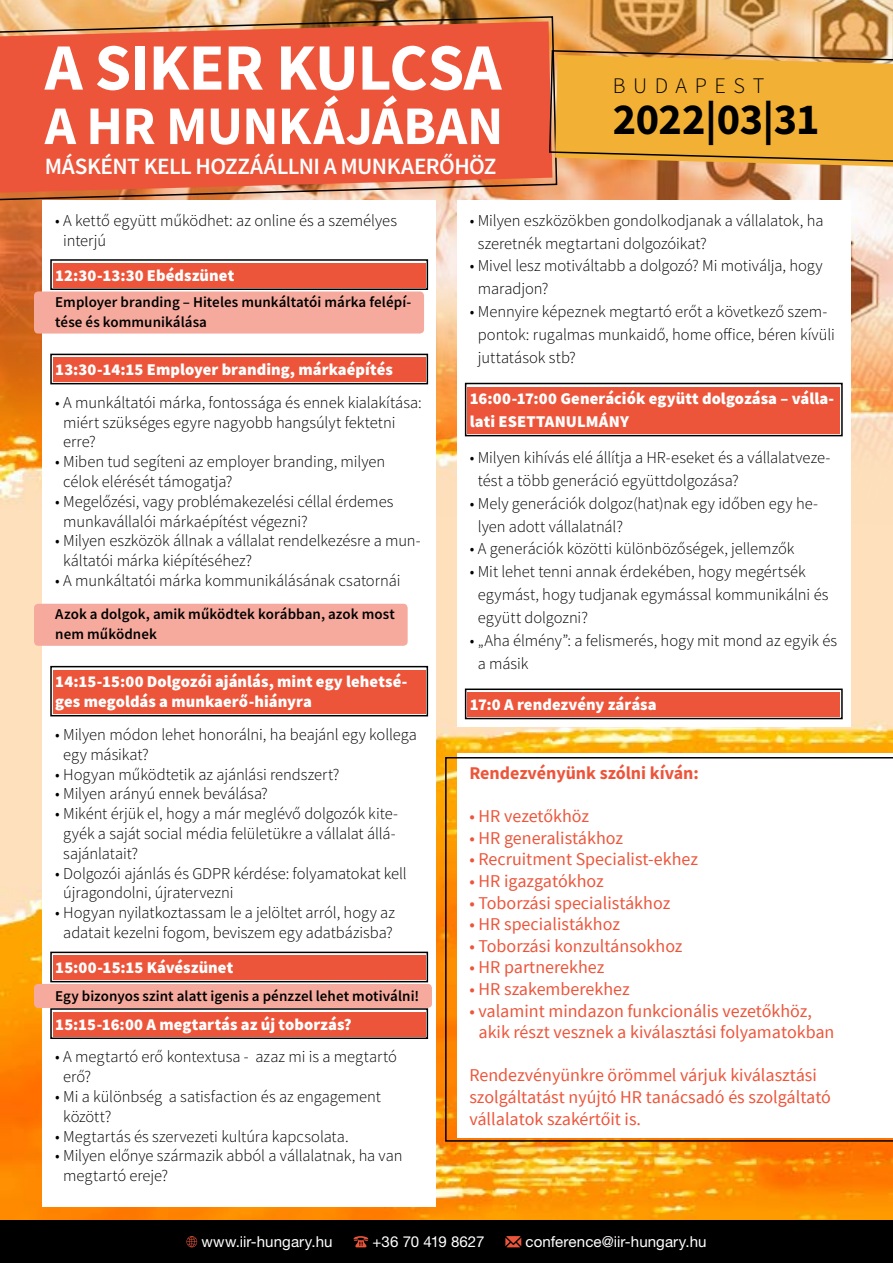
<style>
.page{position:relative;width:893px;height:1263px;background:#fff}
.page>*{position:absolute;margin:0;border:0;box-sizing:border-box;transform-origin:0 0}
.t1{font:700 66.15px "Source Sans Pro";letter-spacing:-.02em;color:#fff}
.t2{font:700 54.45px "Source Sans Pro";letter-spacing:-.005em;color:#fff}
.t3{font:700 44.4px "Source Sans Pro";letter-spacing:-.015em;color:#000}
.t4{font:600 23.4px "Source Sans Pro";letter-spacing:-.025em;color:#fff}
.t5{font:300 22.2px "Source Sans Pro";letter-spacing:.34em;color:#000}
.t6{font:18px/21.6px "Source Sans Pro";color:#ed553b}
.t7{font:700 18px "Source Sans Pro";color:#ed553b}
.t8{font:300 16.5px/19.8px "Source Sans Pro";letter-spacing:-.005em;color:#000}
.t9{font:900 16.5px/19.8px "Source Sans Pro";letter-spacing:.005em;color:#fff}
.t10{font:15.15px "Helvetica Neue LT Pro";letter-spacing:.005em;color:#fff}
.t11{font:15.15px "Helvetica Neue LT Pro";letter-spacing:-.02em;color:#fff}
.t12{font:600 15px/19.8px "Source Sans Pro";letter-spacing:.005em;color:#000}
</style>
<div class="page">
<img style="left:0;top:525px;width:893px;height:695px">
<div style="left:0;top:1220px;width:893px;height:43px;background:#000"></div>
<svg style="left:186px;top:1236px;width:11px;height:11px"></svg>
<svg style="left:353px;top:1236px;width:15px;height:11px"></svg>
<svg style="left:505px;top:1236px;width:16px;height:11px"></svg>
<img style="left:0;top:0;width:893px;height:525px">
<div style="left:43px;top:201px;width:393px;height:1006px;background:#fff"></div>
<div style="left:53px;top:263px;width:372px;height:24px;background:#ed553b"></div>
<div style="left:50px;top:259px;width:378px;height:31px;border:2px solid #000"></div>
<div style="left:34px;top:291px;width:390px;height:43px;background:#f6aa9d;border-radius:4px"></div>
<div style="left:53px;top:358px;width:372px;height:24px;background:#ed553b"></div>
<div style="left:50px;top:354px;width:378px;height:30px;border:2px solid #000"></div>
<div style="left:34px;top:604px;width:374px;height:42px;background:#f6aa9d;border-radius:4px"></div>
<div style="left:53px;top:670px;width:372px;height:44px;background:#ed553b"></div>
<div style="left:50px;top:666px;width:378px;height:50px;border:2px solid #000"></div>
<div style="left:53px;top:955px;width:372px;height:25px;background:#ed553b"></div>
<div style="left:50px;top:952px;width:378px;height:30px;border:2px solid #000"></div>
<div style="left:34px;top:984px;width:398px;height:24px;background:#f6aa9d;border-radius:4px"></div>
<div style="left:53px;top:1012px;width:372px;height:24px;background:#ed553b"></div>
<div style="left:50px;top:1008px;width:378px;height:31px;border:2px solid #000"></div>
<div style="left:457px;top:201px;width:393px;height:526px;background:#fff"></div>
<div style="left:468px;top:387px;width:372px;height:47px;background:#ed553b"></div>
<div style="left:465px;top:383px;width:378px;height:53px;border:2px solid #000"></div>
<div style="left:468px;top:692px;width:372px;height:24px;background:#ed553b"></div>
<div style="left:465px;top:688px;width:378px;height:31px;border:2px solid #000"></div>
<svg style="left:0;top:15px;width:558px;height:187px;background:#e76144"></svg>
<svg style="left:548px;top:49px;width:345px;height:118px;background:#e7a738"></svg>
<svg style="left:445px;top:757px;width:448px;height:385px"></svg>
<h1 class="t1" style="left:45px;top:23px;width:458px">A SIKER KULCSA</h1>
<h2 class="t2" style="left:45px;top:89px;width:460px">A HR MUNKÁJÁBAN</h2>
<h3 class="t4" style="left:45px;top:151px;width:453px">MÁSKÉNT KELL HOZZÁÁLLNI A MUNKAERŐHÖZ</h3>
<h3 class="t5" style="left:613px;top:72px;width:153px">BUDAPEST</h3>
<h3 class="t3" style="left:613px;top:89px;width:208px">2022|03|31</h3>
<p class="t8" style="left:63px;top:210px;width:335px;text-indent:-8px">• A kettő együtt működhet: az online és a személyes interjú</p>
<p class="t9" style="left:55px;top:265px;width:181px">12:30-13:30 Ebédszünet</p>
<p class="t12" style="left:55px;top:292px;width:358px">Employer branding – Hiteles munkáltatói márka felépí&shy;tése és kommunikálása</p>
<p class="t9" style="left:55px;top:359px;width:339px">13:30-14:15 Employer branding, márkaépítés</p>
<p class="t8" style="left:63px;top:392px;width:360px;text-indent:-8px">• A munkáltatói márka, fontossága és ennek kialakítása: miért szükséges egyre nagyobb hangsúlyt fektetni erre?</p>
<p class="t8" style="left:63px;top:452px;width:324px;text-indent:-8px">• Miben tud segíteni az employer branding, milyen célok elérését támogatja?</p>
<p class="t8" style="left:63px;top:491px;width:332px;text-indent:-8px">• Megelőzési, vagy problémakezelési céllal érdemes munkavállalói márkaépítést végezni?</p>
<p class="t8" style="left:63px;top:531px;width:359px;text-indent:-8px">• Milyen eszközök állnak a vállalat rendelkezésre a mun&shy;káltatói márka kiépítéséhez?</p>
<p class="t8" style="left:55px;top:571px;width:347px">• A munkáltatói márka kommunikálásának csatornái</p>
<p class="t12" style="left:55px;top:604px;width:341px">Azok a dolgok, amik működtek korábban, azok most nem működnek</p>
<p class="t9" style="left:55px;top:672px;width:354px">14:15-15:00 Dolgozói ajánlás, mint egy lehetsé&shy;ges megoldás a munkaerő-hiányra</p>
<p class="t8" style="left:63px;top:724px;width:355px;text-indent:-8px">• Milyen módon lehet honorálni, ha beajánl egy kollega egy másikat?</p>
<p class="t8" style="left:55px;top:764px;width:286px">• Hogyan működtetik az ajánlási rendszert?</p>
<p class="t8" style="left:55px;top:784px;width:214px">• Milyen arányú ennek beválása?</p>
<p class="t8" style="left:63px;top:804px;width:336px;text-indent:-8px">• Miként érjük el, hogy a már meglévő dolgozók kite&shy;gyék a saját social média felületükre a vállalat állá&shy;sajánlatait?</p>
<p class="t8" style="left:63px;top:863px;width:345px;text-indent:-8px">• Dolgozói ajánlás és GDPR kérdése: folyamatokat kell újragondolni, újratervezni</p>
<p class="t8" style="left:55px;top:903px;width:341px;text-align:center">• Hogyan nyilatkoztassam le a jelöltet arról, hogy az adatait kezelni fogom, beviszem egy adatbázisba?</p>
<p class="t9" style="left:55px;top:957px;width:180px">15:00-15:15 Kávészünet</p>
<p class="t12" style="left:55px;top:986px;width:365px">Egy bizonyos szint alatt igenis a pénzzel lehet motiválni!</p>
<p class="t9" style="left:55px;top:1014px;width:298px">15:15-16:00 A megtartás az új toborzás?</p>
<p class="t8" style="left:63px;top:1047px;width:335px;text-indent:-8px">• A megtartó erő kontextusa - azaz mi is a megtartó erő?</p>
<p class="t8" style="left:63px;top:1087px;width:319px;text-indent:-8px">• Mi a különbség a satisfaction és az engagement között?</p>
<p class="t8" style="left:55px;top:1126px;width:295px">• Megtartás és szervezeti kultúra kapcsolata.</p>
<p class="t8" style="left:63px;top:1146px;width:341px;text-indent:-8px">• Milyen előnye származik abból a vállalatnak, ha van megtartó ereje?</p>
<p class="t8" style="left:478px;top:209px;width:347px;line-height:22.8px;text-indent:-8px">• Milyen eszközökben gondolkodjanak a vállalatok, ha szeretnék megtartani dolgozóikat?</p>
<p class="t8" style="left:478px;top:255px;width:346px;line-height:22.8px;text-indent:-8px">• Mivel lesz motiváltabb a dolgozó? Mi motiválja, hogy maradjon?</p>
<p class="t8" style="left:478px;top:300px;width:359px;line-height:22.8px;text-indent:-8px">• Mennyire képeznek megtartó erőt a következő szem&shy;pontok: rugalmas munkaidő, home office, béren kívüli juttatások stb?</p>
<p class="t9" style="left:470px;top:387px;width:366px;line-height:22.8px">16:00-17:00 Generációk együtt dolgozása – válla&shy;lati ESETTANULMÁNY</p>
<p class="t8" style="left:478px;top:446px;width:354px;line-height:22.8px;text-indent:-8px">• Milyen kihívás elé állítja a HR-eseket és a vállalatveze&shy;tést a több generáció együttdolgozása?</p>
<p class="t8" style="left:478px;top:492px;width:342px;line-height:22.8px;text-indent:-8px">• Mely generációk dolgoz(hat)nak egy időben egy he&shy;lyen adott vállalatnál?</p>
<p class="t8" style="left:470px;top:539px;width:326px">• A generációk közötti különbözőségek, jellemzők</p>
<p class="t8" style="left:478px;top:560px;width:352px;line-height:22.8px;text-indent:-8px">• Mit lehet tenni annak érdekében, hogy megértsék egymást, hogy tudjanak egymással kommunikálni és együtt dolgozni?</p>
<p class="t8" style="left:478px;top:629px;width:361px;line-height:22.8px;text-indent:-8px">• „Aha élmény”: a felismerés, hogy mit mond az egyik és a másik</p>
<p class="t9" style="left:470px;top:694px;width:188px">17:0 A rendezvény zárása</p>
<p class="t7" style="left:469px;top:761px;width:231px">Rendezvényünk szólni kíván:</p>
<p class="t6" style="left:469px;top:806px;width:121px">• HR vezetőkhöz</p>
<p class="t6" style="left:469px;top:827px;width:155px">• HR generalistákhoz</p>
<p class="t6" style="left:469px;top:849px;width:230px">• Recruitment Specialist-ekhez</p>
<p class="t6" style="left:469px;top:870px;width:136px">• HR igazgatókhoz</p>
<p class="t6" style="left:469px;top:892px;width:202px">• Toborzási specialistákhoz</p>
<p class="t6" style="left:469px;top:914px;width:152px">• HR specialistákhoz</p>
<p class="t6" style="left:469px;top:935px;width:215px">• Toborzási konzultánsokhoz</p>
<p class="t6" style="left:469px;top:957px;width:137px">• HR partnerekhez</p>
<p class="t6" style="left:469px;top:978px;width:162px">• HR szakemberekhez</p>
<p class="t6" style="left:478px;top:1000px;width:357px;text-indent:-9px">• valamint mindazon funkcionális vezetőkhöz, akik részt vesznek a kiválasztási folyamatokban</p>
<p class="t6" style="left:469px;top:1065px;width:363px">Rendezvényünkre örömmel várjuk kiválasztási szolgáltatást nyújtó HR tanácsadó és szolgáltató vállalatok szakértőit is.</p>
<p class="t10" style="left:201px;top:1233px;width:133px">www.iir-hungary.hu</p>
<p class="t11" style="left:372px;top:1233px;width:113px">+36 70 419 8627</p>
<p class="t10" style="left:525px;top:1233px;width:182px">conference@iir-hungary.hu</p>
</div>
